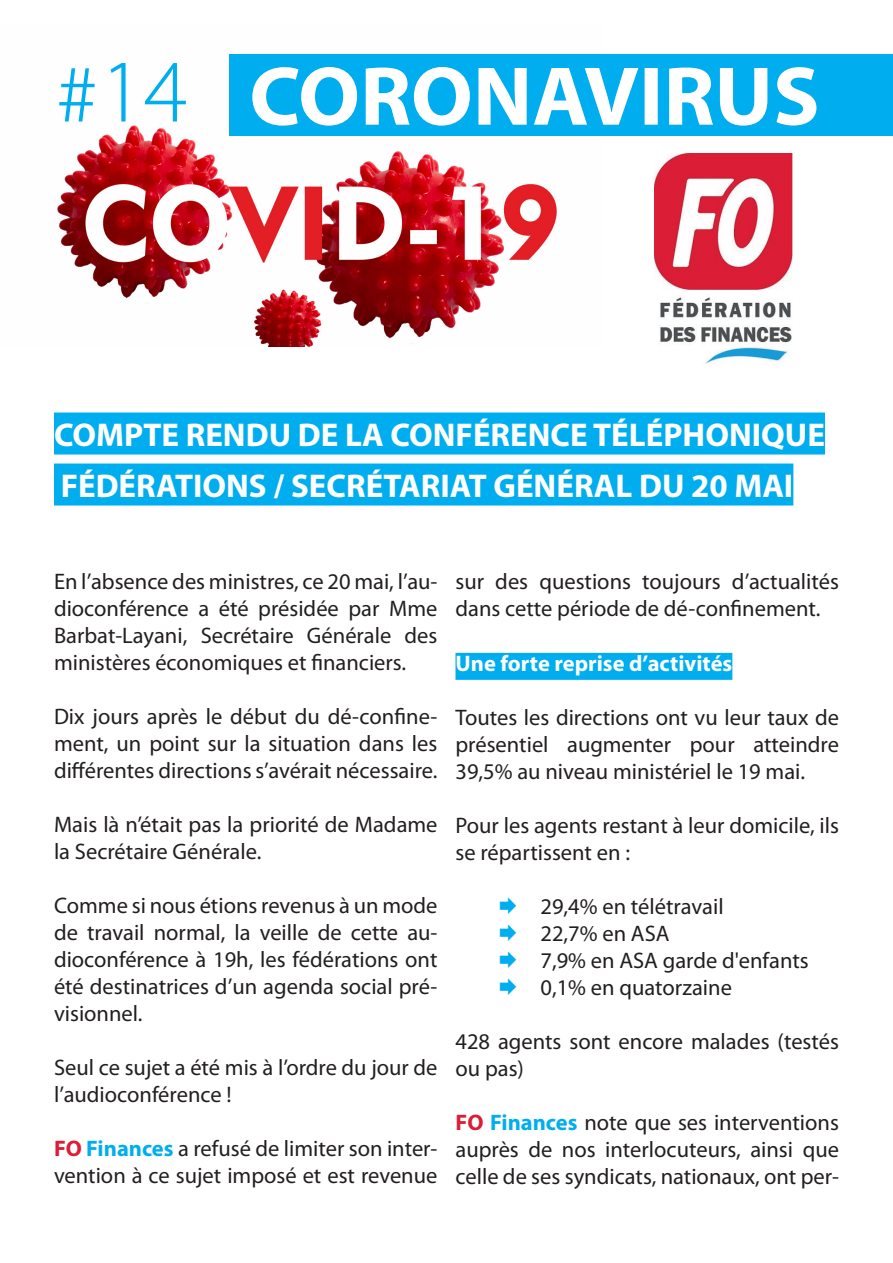
<style>
.page{position:relative;width:893px;height:1263px;background:#fff}
.page>*{position:absolute;margin:0;border:0;box-sizing:border-box;transform-origin:0 0}
.t1{font:300 90px "Myriad Pro";color:#00aeef}
.t2{font:700 33px "Myriad Pro";color:#fff}
.t3{font:22.5px/27px "Myriad Pro";color:#231f20}
.t4{font:700 22.5px "Myriad Pro";color:#fff}
.s1{font-weight:700;color:#db1d36}
.s2{font-weight:700;color:#00aeef}
</style>
<div class="page">
<img style="left:57px;top:54px;width:545px;height:292px">
<div style="left:230px;top:54px;width:663px;height:81px;background:#00aeef"></div>
<div style="left:455px;top:653px;width:277px;height:27px;background:#00aeef"></div>
<div style="left:54px;top:412px;width:771px;height:42px;background:#00aeef"></div>
<div style="left:54px;top:463px;width:739px;height:42px;background:#00aeef"></div>
<svg style="left:252px;top:67px;width:564px;height:59px"></svg>
<img style="left:655px;top:154px;width:138px;height:210px">
<p class="t1" style="left:54px;top:37px;width:135px">#14</p>
<p class="t2" style="left:54px;top:413px;width:772px">COMPTE RENDU DE LA CONFÉRENCE TÉLÉPHONIQUE</p>
<p class="t2" style="left:61px;top:464px;width:734px">FÉDÉRATIONS / SECRÉTARIAT GÉNÉRAL DU 20 MAI</p>
<p class="t3" style="left:54px;top:567px;width:385px;text-align:justify">En l’absence des ministres, ce 20 mai, l’au&shy;dioconférence a été présidée par Mme Barbat-Layani, Secrétaire Générale des ministères économiques et financiers.</p>
<p class="t3" style="left:54px;top:702px;width:385px;text-align:justify">Dix jours après le début du dé-confine&shy;ment, un point sur la situation dans les différentes directions s’avérait nécessaire.</p>
<p class="t3" style="left:54px;top:810px;width:385px">Mais là n’était pas la priorité de Madame la Secrétaire Générale.</p>
<p class="t3" style="left:54px;top:891px;width:385px;text-align:justify">Comme si nous étions revenus à un mode de travail normal, la veille de cette au&shy;dioconférence à 19h, les fédérations ont été destinatrices d’un agenda social pré&shy;visionnel.</p>
<p class="t3" style="left:54px;top:1053px;width:385px">Seul ce sujet a été mis à l’ordre du jour de l’audioconférence !</p>
<p class="t3" style="left:54px;top:1134px;width:385px"><span class="s1">FO</span> <span class="s2">Finances</span> a refusé de limiter son inter&shy;vention à ce sujet imposé et est revenue</p>
<p class="t3" style="left:455px;top:567px;width:385px">sur des questions toujours d’actualités dans cette période de dé-confinement.</p>
<p class="t4" style="left:455px;top:649px;width:278px">Une forte reprise d’activités</p>
<p class="t3" style="left:455px;top:704px;width:385px;text-align:justify">Toutes les directions ont vu leur taux de présentiel augmenter pour atteindre 39,5% au niveau ministériel le 19 mai.</p>
<p class="t3" style="left:455px;top:812px;width:385px">Pour les agents restant à leur domicile, ils se répartissent en :</p>
<p class="t3" style="left:541px;top:893px;width:185px">29,4% en télétravail</p>
<p class="t3" style="left:541px;top:920px;width:131px">22,7% en ASA</p>
<p class="t3" style="left:541px;top:947px;width:270px">7,9% en ASA garde d'enfants</p>
<p class="t3" style="left:541px;top:974px;width:193px">0,1% en quatorzaine</p>
<p class="t3" style="left:455px;top:1028px;width:385px">428 agents sont encore malades (testés ou pas)</p>
<p class="t3" style="left:455px;top:1109px;width:385px;text-align:justify"><span class="s1">FO</span> <span class="s2">Finances</span> note que ses interventions auprès de nos interlocuteurs, ainsi que celle de ses syndicats, nationaux, ont per-</p>
</div>
